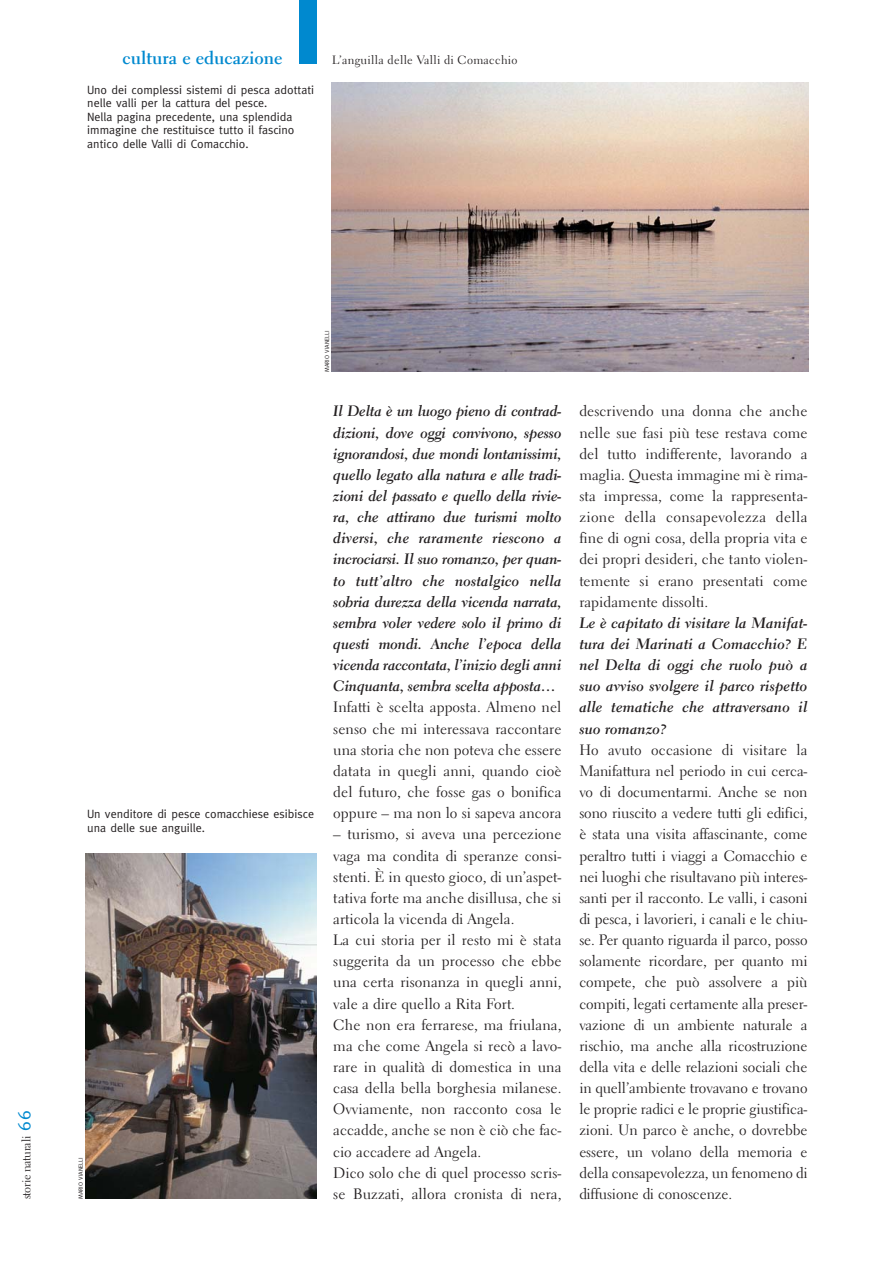
<style>
.page{position:relative;width:893px;height:1263px;background:#fff}
.page>*{position:absolute;margin:0;border:0;box-sizing:border-box;transform-origin:0 0}
.t1{font:700 18px "Electra LH";color:#0089cf}
.t2{font:15px/21.1px "Electra LH";letter-spacing:.005em;color:#231f20;text-align:justify}
.t3{font:15px/21.1px "Electra LH Bold Cursive";letter-spacing:-.005em;color:#231f20;text-align:justify}
.t4{font:12px/13.5px "Meta";color:#231f20}
.t5{font:12px "Electra LH";letter-spacing:.025em;color:#231f20}
.t6{font:12px "Electra LH";letter-spacing:-.025em;color:#231f20}
.t7{font:6px "Meta";color:#231f20}
.s1{font-family:"Meta";font-size:18px;color:#0089cf}
</style>
<div class="page">
<div style="left:299px;top:0;width:17px;height:64px;background:#0089cf"></div>
<img style="left:86px;top:854px;width:231px;height:345px">
<img style="left:332px;top:83px;width:477px;height:289px">
<p class="t1" style="left:123px;top:50px;width:161px">cultura e educazione</p>
<p class="t4" style="left:87px;top:84px;width:228px">Uno dei complessi sistemi di pesca adottati nelle valli per la cattura del pesce.<br>Nella pagina precedente, una splendida immagine che restituisce tutto il fascino antico delle Valli di Comacchio.</p>
<p class="t5" style="left:332px;top:55px;width:187px">L’anguilla delle Valli di Comacchio</p>
<p class="t6" style="left:21px;top:1199px;width:91px;rotate:-90deg">storie naturali <span class="s1">66</span></p>
<p class="t7" style="left:325px;top:372px;width:43px;rotate:-90deg">MARIO VIANELLI</p>
<p class="t4" style="left:87px;top:808px;width:228px">Un venditore di pesce comacchiese esibisce una delle sue anguille.</p>
<p class="t7" style="left:79px;top:1199px;width:43px;rotate:-90deg">MARIO VIANELLI</p>
<p class="t3" style="left:333px;top:402px;width:230px">Il Delta è un luogo pieno di contrad&shy;dizioni, dove oggi convivono, spesso ignorandosi, due mondi lontanissimi, quello legato alla natura e alle tradi&shy;zioni del passato e quello della rivie&shy;ra, che attirano due turismi molto diversi, che raramente riescono a incrociarsi. Il suo romanzo, per quan&shy;to tutt’altro che nostalgico nella sobria durezza della vicenda narrata, sembra voler vedere solo il primo di questi mondi. Anche l’epoca della vicenda raccontata, l’inizio degli anni Cinquanta, sembra scelta apposta…</p>
<p class="t2" style="left:333px;top:698px;width:230px">Infatti è scelta apposta. Almeno nel senso che mi interessava raccontare una storia che non poteva che essere datata in quegli anni, quando cioè del futuro, che fosse gas o bonifica oppure – ma non lo si sapeva ancora</p>
<p class="t2" style="left:333px;top:825px;width:230px;text-align:left">– turismo, si aveva una percezione vaga ma condita di speranze consi&shy;stenti. È in questo gioco, di un’aspet&shy;tativa forte ma anche disillusa, che si articola la vicenda di Angela.<br>La cui storia per il resto mi è stata suggerita da un processo che ebbe una certa risonanza in quegli anni, vale a dire quello a Rita Fort.<br>Che non era ferrarese, ma friulana, ma che come Angela si recò a lavo&shy;rare in qualità di domestica in una casa della bella borghesia milanese.<br>Ovviamente, non racconto cosa le accadde, anche se non è ciò che fac&shy;cio accadere ad Angela.<br>Dico solo che di quel processo scris&shy;se Buzzati, allora cronista di nera,</p>
<p class="t2" style="left:579px;top:402px;width:230px">descrivendo una donna che anche nelle sue fasi più tese restava come del tutto indifferente, lavorando a maglia. Questa immagine mi è rima&shy;sta impressa, come la rappresenta&shy;zione della consapevolezza della fine di ogni cosa, della propria vita e dei propri desideri, che tanto violen&shy;temente si erano presentati come rapidamente dissolti.</p>
<p class="t3" style="left:579px;top:614px;width:230px">Le è capitato di visitare la Manifat&shy;tura dei Marinati a Comacchio? E nel Delta di oggi che ruolo può a suo avviso svolgere il parco rispetto alle tematiche che attraversano il suo romanzo?</p>
<p class="t2" style="left:579px;top:741px;width:230px">Ho avuto occasione di visitare la Manifattura nel periodo in cui cerca&shy;vo di documentarmi. Anche se non sono riuscito a vedere tutti gli edifici, è stata una visita affascinante, come peraltro tutti i viaggi a Comacchio e nei luoghi che risultavano più interes&shy;santi per il racconto. Le valli, i casoni di pesca, i lavorieri, i canali e le chiu&shy;se. Per quanto riguarda il parco, posso solamente ricordare, per quanto mi compete, che può assolvere a più compiti, legati certamente alla preser&shy;vazione di un ambiente naturale a rischio, ma anche alla ricostruzione della vita e delle relazioni sociali che in quell’ambiente trovavano e trovano le proprie radici e le proprie giustifica&shy;zioni. Un parco è anche, o dovrebbe essere, un volano della memoria e della consapevolezza, un fenomeno di diffusione di conoscenze.</p>
</div>
